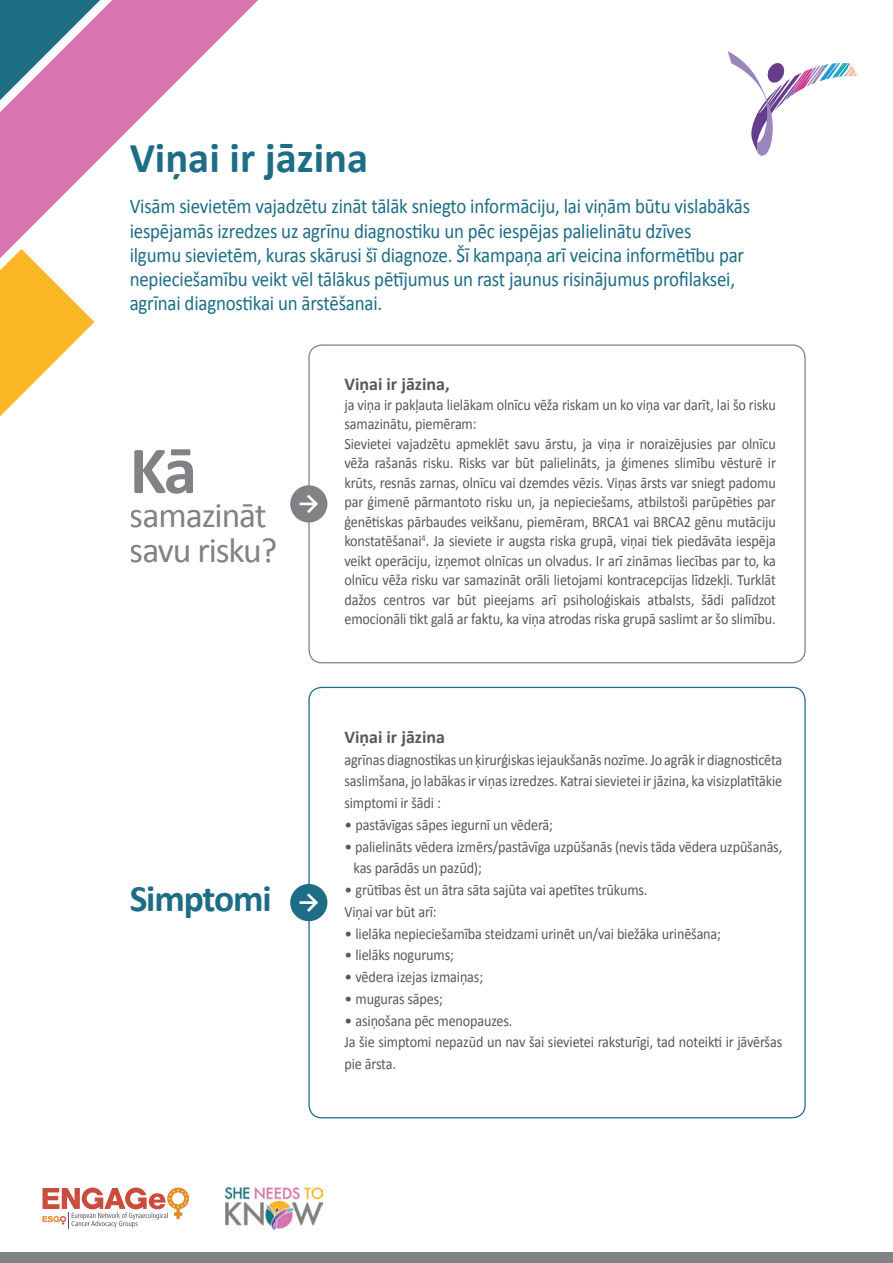
<style>
.page{position:relative;width:893px;height:1263px;background:#fff}
.page>*{position:absolute;margin:0;border:0;box-sizing:border-box;transform-origin:0 0}
.t1{font:700 67.65px "Calibri";color:#808285}
.t2{font:700 42.75px "Calibri";color:#1d6d86}
.t3{font:700 37.5px "Calibri";letter-spacing:-.03em;color:#1d6d86}
.t4{font:35.55px/34.5px "Calibri";letter-spacing:-.03em;color:#808285}
.t5{font:21px/24px "Calibri";letter-spacing:-.01em;color:#1d6d86;scale:.9 1}
.t6{font:700 18px "Calibri";color:#57585a}
.t7{font:15.75px/19.5px "Calibri";letter-spacing:-.01em;color:#57585a;text-align:justify;scale:.9 1}
.t8{font:15.75px/21.8px "Calibri";letter-spacing:-.01em;color:#57585a}
.t9{font:9.15px "Calibri";color:#57585a;scale:.9 1}
</style>
<div class="page">
<svg style="left:0;top:0;width:258px;height:249px"></svg>
<svg style="left:0;top:249px;width:94px;height:167px"></svg>
<div style="left:0;top:1252px;width:893px;height:11px;background:#808285"></div>
<svg style="left:43px;top:1187px;width:146px;height:41px"></svg>
<img style="left:225px;top:1186px;width:97px;height:44px">
<div style="left:290px;top:884px;width:37px;height:37px;background:#1d6d86;border-radius:50%"></div>
<svg style="left:300px;top:893px;width:18px;height:19px"></svg>
<div style="left:290px;top:485px;width:37px;height:37px;background:#808285;border-radius:50%"></div>
<svg style="left:300px;top:495px;width:18px;height:18px"></svg>
<svg style="left:728px;top:51px;width:129px;height:105px"></svg>
<h2 class="t2" style="left:130px;top:132px;width:240px">Viņai ir jāzina</h2>
<p class="t5" style="left:130px;top:194px;width:691px">Visām sievietēm vajadzētu zināt tālāk sniegto informāciju, lai viņām būtu vislabākās iespējamās izredzes uz agrīnu diagnostiku un pēc iespējas palielinātu dzīves<br>ilgumu sievietēm, kuras skārusi šī diagnoze Šī. kampaņa arī veicina informētību par nepieciešamību veikt vēl tālākus pētījumus un rast jaunus risinājumus profilaksei, agrīnai diagnostikai un ārstēšanai.</p>
<h1 class="t1" style="left:130px;top:429px;width:69px">Kā</h1>
<h3 class="t4" style="left:130px;top:497px;width:149px">samazināt savu risku?</h3>
<h3 class="t3" style="left:130px;top:876px;width:144px">Simptomi</h3>
<p class="t6" style="left:344px;top:373px;width:107px">Viņai ir jāzina,</p>
<p class="t7" style="left:344px;top:394px;width:481px;text-align:left">ja viņa ir pakļauta lielākam olnīcu vēža riskam un ko viņa var darīt, lai šo risku samazinātu, piemēram:<br>Sievietei vajadzētu apmeklēt savu ārstu ja, viņa ir noraizējusies par olnīcu vēža rašanās risku. Risks var būt palielināts ja, ģimenes slimību vēsturē ir krūts, resnās zarnas, olnīcu vai dzemdes vēzis. Viņas ārsts var sniegt padomu par ģimenē pārmantoto risku un ja, nepieciešams, atbilstoši parūpēties par ģenētiskas pārbaudes veikšanu, piemēram, BRCA1 vai BRCA2 gēnu mutāciju</p>
<p class="t9" style="left:422px;top:532px;width:6px">4</p>
<p class="t7" style="left:344px;top:531px;width:481px">konstatēšanai Ja. sieviete ir augsta riska grupā, viņai tiek piedāvāta iespēja veikt operāciju, izņemot olnīcas un olvadus Ir. arī zināmas liecības par to, ka olnīcu vēža risku var samazināt orāli lietojami kontracepcijas līdzekļi. Turklāt dažos centros var būt pieejams arī psiholoģiskais atbalsts, šādi palīdzot emocionāli tikt galā ar faktu ka, viņa atrodas riska grupā saslimt ar šo slimību.</p>
<p class="t6" style="left:344px;top:726px;width:102px">Viņai ir jāzina</p>
<p class="t7" style="left:344px;top:748px;width:488px;line-height:21.8px">agrīnasdiagnostikasunķirurģiskasiejaukšanāsnozīme Jo. agrākirdiagnosticēta saslimšana jo, labākas ir viņas izredzes. Katrai sievietei ir jāzina ka, visizplatītākie simptomi ir šādi :</p>
<p class="t8" style="left:344px;top:813px;width:210px">• pastāvīgas sāpes iegurnī un vēderā;</p>
<p class="t8" style="left:354px;top:835px;width:430px;text-indent:-9px">• palielināts vēdera izmērs/pastāvīga uzpūšanās (nevis tāda vēdera uzpūšanās, kas parādās un pazūd ;(</p>
<p class="t8" style="left:344px;top:878px;width:305px">• grūtības ēst un ātra sāta sajūta vai apetītes trūkums.<br>Viņai var būt arī:</p>
<p class="t8" style="left:344px;top:922px;width:378px">• lielāka nepieciešamība steidzami urinēt un/vai biežāka urinēšana;</p>
<p class="t8" style="left:344px;top:943px;width:111px">• lielāks nogurums;</p>
<p class="t8" style="left:344px;top:965px;width:140px">• vēdera izejas izmaiņas;</p>
<p class="t8" style="left:344px;top:987px;width:100px">• muguras sāpes;</p>
<p class="t8" style="left:344px;top:1009px;width:439px">• asiņošana pēc menopauzes.<br>Ja šie simptomi nepazūd un nav šai sievietei raksturīgi, tad noteikti ir jāvēršas pie ārsta.</p>
</div>
